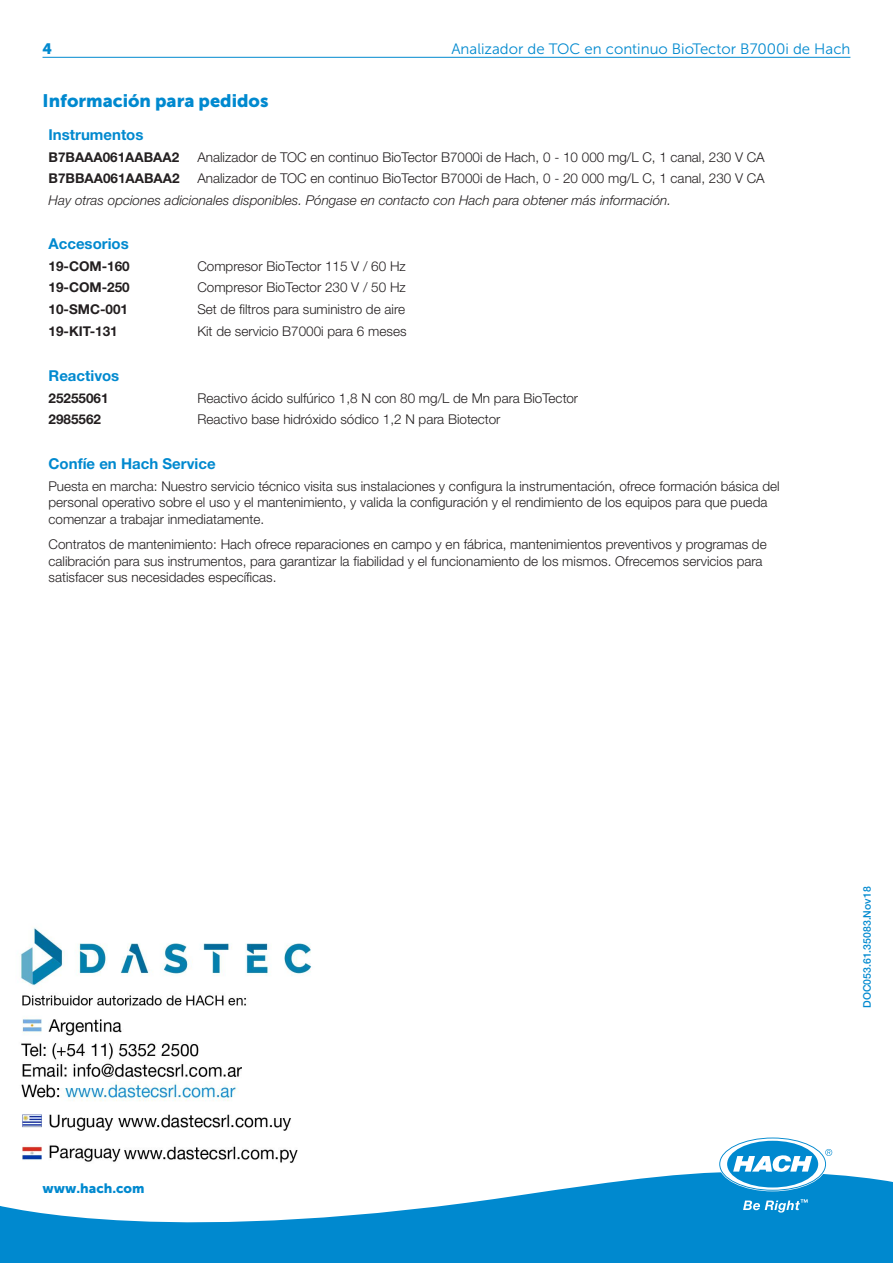
<style>
.page{position:relative;width:893px;height:1263px;background:#fff}
.page>*{position:absolute;margin:0;border:0;box-sizing:border-box;transform-origin:0 0}
.Head_2{font:18px "Museo Sans 900";color:#0089cf}
.Head_3_Text_1_Bold{font:700 15px "Helvetica Neue LTW1 G";color:#0089cf}
.Head_3{font:15px "Museo Sans 300";color:#0089cf}
.Head_3-2{font:15px "Museo Sans 900";color:#0089cf}
.Text_1{font:300 13.5px/16.5px "Helvetica Neue LTW1 G";color:#231f20}
.TableNote{font:italic 300 13.5px "Helvetica Neue LTW1 G";color:#231f20}
.Text_1_Text_1_Bold{font:700 13.5px "Helvetica Neue LTW1 G";color:#231f20}
.Text_1_Color{font:13.5px "Museo Sans 900";color:#0089cf}
.t1{font:500 10.5px "Helvetica Neue LTW1 G";color:#0089cf}
</style>
<div class="page">
<svg style="left:0;top:1168px;width:893px;height:95px;fill:#0089cf"></svg>
<svg style="left:720px;top:1138px;width:112px;height:52px"></svg>
<svg style="left:743px;top:1199px;width:65px;height:13px"></svg>
<hr style="left:43px;top:57px;width:807px;height:1px;background:#0089cf">
<img style="left:10px;top:927px;width:340px;height:248px">
<p class="Head_3-2" style="left:43px;top:40px;width:11px">4</p>
<p class="Head_3" style="left:451px;top:41px;width:401px">Analizador de TOC en continuo BioTector B7000i de Hach</p>
<p class="Head_2" style="left:43px;top:91px;width:227px">Información para pedidos</p>
<p class="Head_3_Text_1_Bold" style="left:49px;top:125px;width:96px">Instrumentos</p>
<p class="Text_1_Text_1_Bold" style="left:49px;top:149px;width:132px">B7BAAA061AABAA2</p>
<p class="Text_1" style="left:197px;top:149px;width:569px">Analizador de TOC en continuo BioTector B7000i de Hach, 0 - 10 000 mg/L C, 1 canal, 230 V CA</p>
<p class="Text_1_Text_1_Bold" style="left:49px;top:170px;width:133px">B7BBAA061AABAA2</p>
<p class="Text_1" style="left:197px;top:170px;width:569px">Analizador de TOC en continuo BioTector B7000i de Hach, 0 - 20 000 mg/L C, 1 canal, 230 V CA</p>
<p class="TableNote" style="left:49px;top:192px;width:624px">Hay otras opciones adicionales disponibles. Póngase en contacto con Hach para obtener más información.</p>
<p class="Head_3_Text_1_Bold" style="left:49px;top:235px;width:82px">Accesorios</p>
<p class="Text_1_Text_1_Bold" style="left:49px;top:258px;width:83px">19-COM-160</p>
<p class="Text_1" style="left:197px;top:258px;width:210px">Compresor BioTector 115 V / 60 Hz</p>
<p class="Text_1_Text_1_Bold" style="left:49px;top:279px;width:83px">19-COM-250</p>
<p class="Text_1" style="left:197px;top:279px;width:210px">Compresor BioTector 230 V / 50 Hz</p>
<p class="Text_1_Text_1_Bold" style="left:49px;top:301px;width:81px">10-SMC-001</p>
<p class="Text_1" style="left:197px;top:301px;width:209px">Set de filtros para suministro de aire</p>
<p class="Text_1_Text_1_Bold" style="left:49px;top:323px;width:71px">19-KIT-131</p>
<p class="Text_1" style="left:197px;top:323px;width:211px">Kit de servicio B7000i para 6 meses</p>
<p class="Head_3_Text_1_Bold" style="left:49px;top:366px;width:72px">Reactivos</p>
<p class="Text_1_Text_1_Bold" style="left:49px;top:389px;width:62px">25255061</p>
<p class="Text_1" style="left:197px;top:389px;width:382px">Reactivo ácido sulfúrico 1,8 N con 80 mg/L de Mn para BioTector</p>
<p class="Text_1_Text_1_Bold" style="left:49px;top:411px;width:54px">2985562</p>
<p class="Text_1" style="left:197px;top:411px;width:305px">Reactivo base hidróxido sódico 1,2 N para Biotector</p>
<p class="Head_3_Text_1_Bold" style="left:49px;top:454px;width:169px">Confíe en Hach Service</p>
<p class="Text_1" style="left:49px;top:477px;width:733px">Puesta en marcha: Nuestro servicio técnico visita sus instalaciones y configura la instrumentación, ofrece formación básica del personal operativo sobre el uso y el mantenimiento, y valida la configuración y el rendimiento de los equipos para que pueda comenzar a trabajar inmediatamente.</p>
<p class="Text_1" style="left:49px;top:536px;width:720px">Contratos de mantenimiento: Hach ofrece reparaciones en campo y en fábrica, mantenimientos preventivos y programas de calibración para sus instrumentos, para garantizar la fiabilidad y el funcionamiento de los mismos. Ofrecemos servicios para satisfacer sus necesidades específicas.</p>
<p class="Text_1_Color" style="left:43px;top:1181px;width:104px">www.hach.com</p>
<p class="t1" style="left:861px;top:1008px;width:123px;rotate:-90deg">DOC053.61.35083.Nov18</p>
</div>
